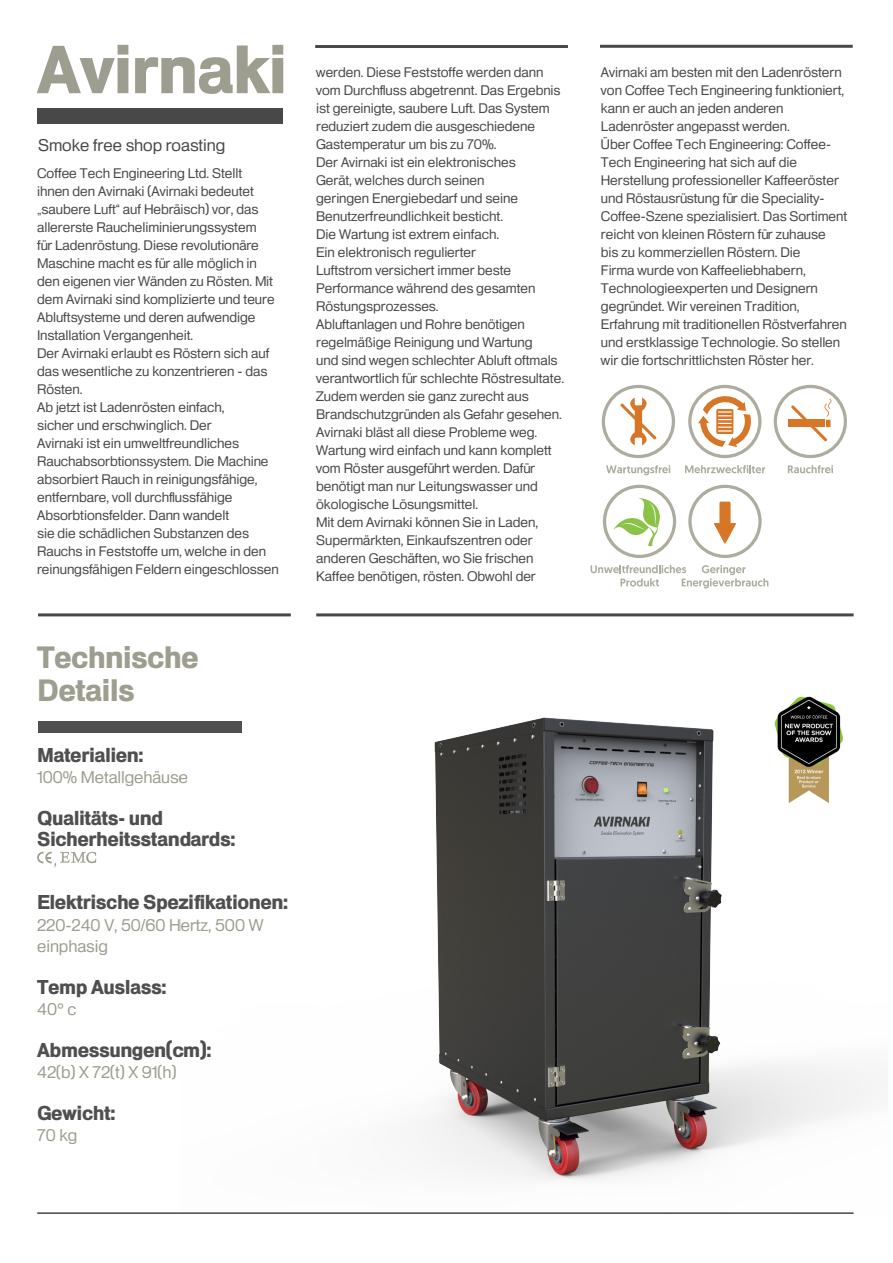
<style>
.page{position:relative;width:893px;height:1263px;background:#fff}
.page>*{position:absolute;margin:0;border:0;box-sizing:border-box;transform-origin:0 0}
.t1{font:900 66px "Heldustry FT";letter-spacing:-.02em;color:#9d9d90}
.t2{font:900 30px/33px "Heldustry FT";letter-spacing:-.02em;color:#9d9d90}
.t3{font:900 19.5px/21px "Heldustry FT";letter-spacing:-.02em;color:#4f4f4f}
.t4{font:16.5px/21px "Heldustry FT";color:#9d9d90}
.t5{font:16.5px "Heldustry FT";color:#474847}
.t6{font:13.5px/18px "Heldustry FT";color:#474847}
</style>
<div class="page">
<hr style="left:600px;top:45px;width:253px;height:3px;background:#474847">
<hr style="left:315px;top:45px;width:253px;height:3px;background:#474847">
<hr style="left:37px;top:1212px;width:817px;height:2px;background:#474847">
<hr style="left:316px;top:613px;width:538px;height:3px;background:#474847">
<div style="left:37px;top:108px;width:246px;height:16px;background:#474847"></div>
<hr style="left:38px;top:613px;width:253px;height:3px;background:#474847">
<svg style="left:606px;top:465px;width:64px;height:10px"></svg>
<svg style="left:602px;top:385px;width:73px;height:73px"></svg>
<svg style="left:685px;top:465px;width:80px;height:8px"></svg>
<svg style="left:688px;top:385px;width:73px;height:73px"></svg>
<svg style="left:603px;top:485px;width:73px;height:73px"></svg>
<svg style="left:788px;top:465px;width:45px;height:8px"></svg>
<svg style="left:774px;top:385px;width:73px;height:73px"></svg>
<svg style="left:591px;top:565px;width:177px;height:23px"></svg>
<svg style="left:688px;top:485px;width:74px;height:73px"></svg>
<svg style="left:37px;top:852px;width:59px;height:15px"></svg>
<div style="left:38px;top:721px;width:203px;height:11px;background:#4f4f4f"></div>
<img style="left:788px;top:696px;width:47px;height:11px">
<img style="left:180px;top:707px;width:695px;height:507px">
<p class="t1" style="left:37px;top:31px;width:252px">Avirnaki</p>
<p class="t5" style="left:38px;top:136px;width:188px">Smoke free shop roasting</p>
<p class="t6" style="left:37px;top:164px;width:239px">Coffee Tech Engineering Ltd. Stellt ihnen den Avirnaki (Avirnaki bedeutet „saubere Luft“ auf Hebräisch) vor, das allererste Raucheliminierungssystem für Ladenröstung. Diese revolutionäre Maschine macht es für alle möglich in den eigenen vier Wänden zu Rösten. Mit dem Avirnaki sind komplizierte und teure Abluftsysteme und deren aufwendige Installation Vergangenheit.</p>
<p class="t6" style="left:37px;top:344px;width:234px">Der Avirnaki erlaubt es Röstern sich auf das wesentliche zu konzentrieren – das<br>Rösten.</p>
<p class="t6" style="left:37px;top:398px;width:243px">Ab jetzt ist Ladenrösten einfach,<br>sicher und erschwinglich. Der<br>Avirnaki ist ein umweltfreundliches Rauchabsorbtionssystem. Die Machine absorbiert Rauch in reinigungsfähige, entfernbare, voll durchflussfähige Absorbtionsfelder. Dann wandelt<br>sie die schädlichen Substanzen des Rauchs in Feststoffe um, welche in den reinungsfähigen Feldern eingeschlossen</p>
<p class="t2" style="left:37px;top:641px;width:163px">Technische<br>Details</p>
<p class="t3" style="left:37px;top:745px;width:108px">Materialien:</p>
<p class="t4" style="left:37px;top:767px;width:152px">100% Metallgehäuse</p>
<p class="t3" style="left:37px;top:808px;width:200px">Qualitäts- und<br>Sicherheitsstandards:</p>
<p class="t3" style="left:37px;top:892px;width:253px">Elektrische Spezifikationen:</p>
<p class="t4" style="left:37px;top:914px;width:228px">220-240 ,V 50/60 Hertz, 500 W einphasig</p>
<p class="t3" style="left:37px;top:976px;width:131px">Temp Auslass:</p>
<p class="t4" style="left:37px;top:998px;width:41px">40° c</p>
<p class="t3" style="left:37px;top:1039px;width:176px">Abmessungen(cm :(</p>
<p class="t4" style="left:37px;top:1061px;width:141px">4 2 b( X) 7 2 X) t ( 9 1 (h(</p>
<p class="t3" style="left:37px;top:1102px;width:80px">Gewicht:</p>
<p class="t4" style="left:37px;top:1124px;width:42px">70 kg</p>
<p class="t6" style="left:316px;top:63px;width:246px">werden. Diese Feststoffe werden dann vom Durchfluss abgetrennt. Das Ergebnis ist gereinigte, saubere Luft. Das System reduziert zudem die ausgeschiedene Gastemperatur um bis zu 70%.</p>
<p class="t6" style="left:316px;top:153px;width:221px">Der Avirnaki ist ein elektronisches<br>Gerät, welches durch seinen geringen Energiebedarf und seine<br>Benutzerfreundlichkeit besticht.<br>Die Wartung ist extrem einfach.<br>Ein elektronisch regulierter<br>Luftstrom versichert immer beste<br>Performance während des gesamten<br>Röstungsprozesses.</p>
<p class="t6" style="left:316px;top:315px;width:249px">Abluftanlagen und Rohre benötigen regelmäßige Reinigung und Wartung<br>und sind wegen schlechter Abluft oftmals verantwortlich für schlechte Röstresultate.<br>Zudem werden sie ganz zurecht aus Brandschutzgründen als Gefahr gesehen.<br>Avirnaki bläst all diese Probleme weg.<br>Wartung wird einfach und kann komplett vom Röster ausgeführt werden. Dafür benötigt man nur Leitungswasser und ökologische Lösungsmittel.</p>
<p class="t6" style="left:316px;top:513px;width:224px">Mit dem Avirnaki können Sie in Laden, Supermärkten, Einkaufszentren oder anderen Geschäften, wo Sie frischen Kaffee benötigen, rösten. Obwohl der</p>
<p class="t6" style="left:601px;top:63px;width:245px">Avirnaki am besten mit den Ladenröstern von Coffee Tech Engineering funktioniert, kann er auch an jeden anderen Ladenröster angepasst werden.</p>
<p class="t6" style="left:601px;top:153px;width:198px">Tech Engineering hat sich auf die</p>
<p class="t6" style="left:601px;top:135px;width:232px">Über Coffee Tech Engineering: Coffee-</p>
<p class="t6" style="left:601px;top:171px;width:239px">Herstellung professioneller Kaffeeröster</p>
<p class="t6" style="left:601px;top:207px;width:248px">Coffee-Szene spezialisiert. Das Sortiment</p>
<p class="t6" style="left:601px;top:189px;width:225px">und Röstausrüstung für die Speciality-</p>
<p class="t6" style="left:601px;top:225px;width:247px">reicht von kleinen Röstern für zuhause<br>bis zu kommerziellen Röstern. Die<br>Firma wurde von Kaffeeliebhabern, Technologieexperten und Designern gegründet. Wir vereinen Tradition, Erfahrung mit traditionellen Röstverfahren und erstklassige Technologie. So stellen wir die fortschrittlichsten Röster her.</p>
</div>
